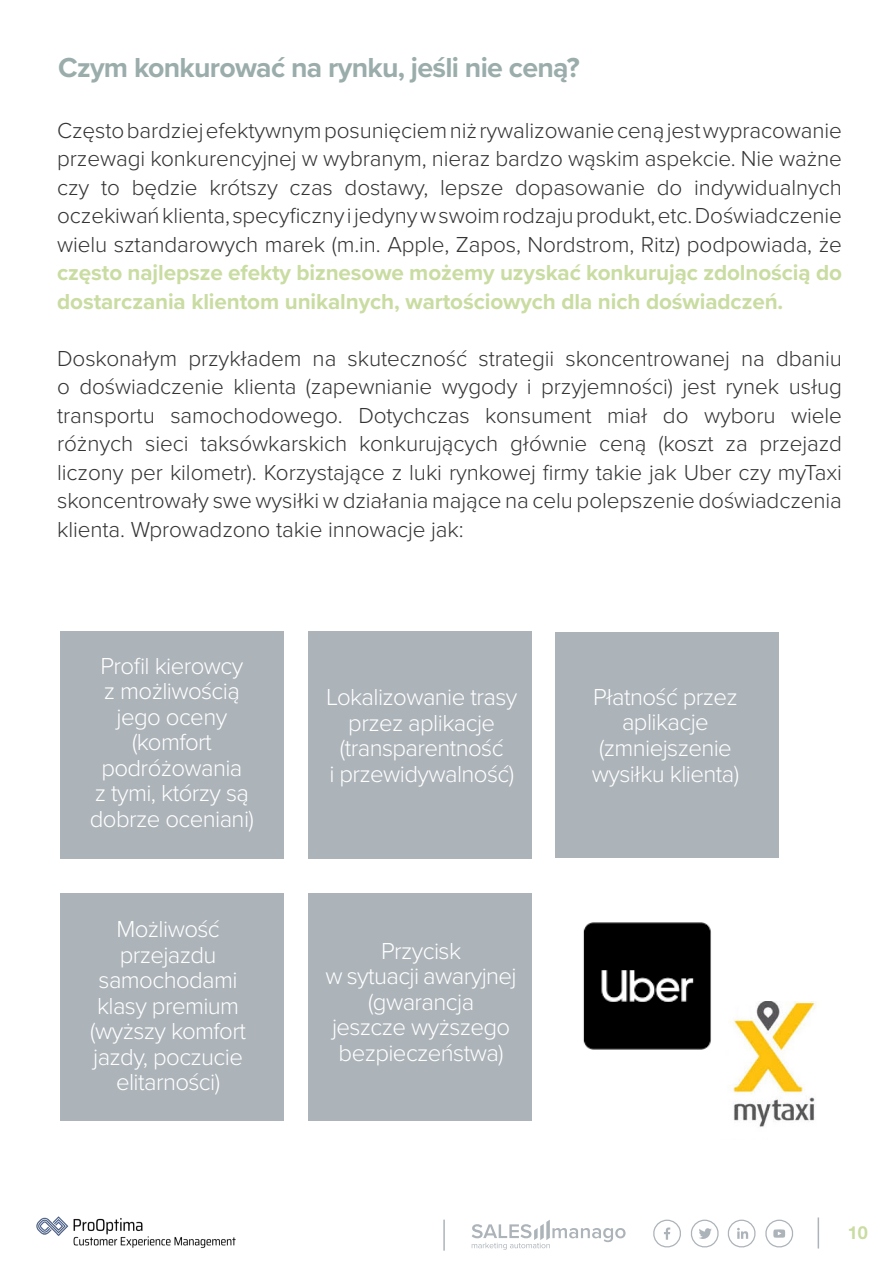
<style>
.page{position:relative;width:893px;height:1263px;background:#fff}
.page>*{position:absolute;margin:0;border:0;box-sizing:border-box;transform-origin:0 0}
.t1{font:700 28.5px "Proxima Nova";letter-spacing:-.025em;color:#9aadab}
.t2{font:300 24px/25.5px "Proxima Nova";letter-spacing:-.025em;color:#fff;text-align:center}
.t3{font:300 22.5px/28.5px "Proxima Nova";letter-spacing:-.005em;color:#343434;text-align:justify}
.t4{font:700 18px "Helvetica Neue LT Pro";color:#c9dca1}
.s1{font-weight:700;color:#c9dca1}
</style>
<div class="page">
<div style="left:60px;top:631px;width:224px;height:228px;background:#acb3b9"></div>
<div style="left:308px;top:632px;width:224px;height:227px;background:#acb3b9"></div>
<div style="left:555px;top:632px;width:224px;height:225px;background:#acb3b9"></div>
<div style="left:60px;top:893px;width:224px;height:227px;background:#acb3b9"></div>
<div style="left:308px;top:893px;width:224px;height:227px;background:#acb3b9"></div>
<img style="left:729px;top:1001px;width:88px;height:126px">
<img style="left:583px;top:922px;width:128px;height:128px">
<svg style="left:653px;top:1219px;width:28px;height:29px"></svg>
<svg style="left:690px;top:1219px;width:29px;height:29px"></svg>
<svg style="left:727px;top:1219px;width:29px;height:29px"></svg>
<svg style="left:765px;top:1219px;width:29px;height:29px"></svg>
<hr style="left:818px;top:1217px;width:1px;height:31px;background:#acb3b9">
<svg style="left:472px;top:1220px;width:154px;height:30px"></svg>
<img style="left:36px;top:1216px;width:200px;height:32px">
<hr style="left:443px;top:1219px;width:2px;height:32px;background:#acb3b9">
<p class="t1" style="left:58px;top:46px;width:523px">Czym konkurować na rynku, jeśli nie ceną?</p>
<p class="t3" style="left:57px;top:115px;width:786px">Często bardziej efektywnym posunięciem niż rywalizowanie ceną jest wypracowanie przewagi konkurencyjnej w wybranym, nieraz bardzo wąskim aspekcie. Nie ważne czy to będzie krótszy czas dostawy, lepsze dopasowanie do indywidualnych oczekiwań klienta, specyficzny i jedyny w swoim rodzaju produkt, etc. Doświadczenie wielu sztandarowych marek (m.in. Apple, Zapos, Nordstrom, Ritz) podpowiada, że <span class="s1">często najlepsze efekty biznesowe możemy uzyskać konkurując zdolnością do dostarczania klientom unikalnych, wartościowych dla nich doświadczeń.</span></p>
<p class="t3" style="left:57px;top:343px;width:786px">Doskonałym przykładem na skuteczność strategii skoncentrowanej na dbaniu o doświadczenie klienta (zapewnianie wygody i przyjemności) jest rynek usług transportu samochodowego. Dotychczas konsument miał do wyboru wiele różnych sieci taksówkarskich konkurujących głównie ceną (koszt za przejazd liczony per kilometr). Korzystające z luki rynkowej firmy takie jak Uber czy myTaxi skoncentrowały swe wysiłki w działania mające na celu polepszenie doświadczenia klienta. Wprowadzono takie innowacje jak:</p>
<p class="t2" style="left:90px;top:652px;width:166px">Profil kierowcy<br>z możliwością jego oceny (komfort podróżowania<br>z tymi, którzy są dobrze oceniani)</p>
<p class="t2" style="left:90px;top:915px;width:157px">Możliwość przejazdu samochodami klasy premium (wyższy komfort jazdy, poczucie elitarności)</p>
<p class="t2" style="left:326px;top:683px;width:193px">Lokalizowanie trasy przez aplikacje (transparentność<br>i przewidywalność)</p>
<p class="t2" style="left:592px;top:683px;width:149px">Płatność przez aplikacje (zmniejszenie wysiłku klienta)</p>
<p class="t2" style="left:326px;top:936px;width:193px">Przycisk<br>w sytuacji awaryjnej (gwarancja<br>jeszcze wyższego bezpieczeństwa)</p>
<p class="t4" style="left:848px;top:1222px;width:22px">10</p>
</div>
